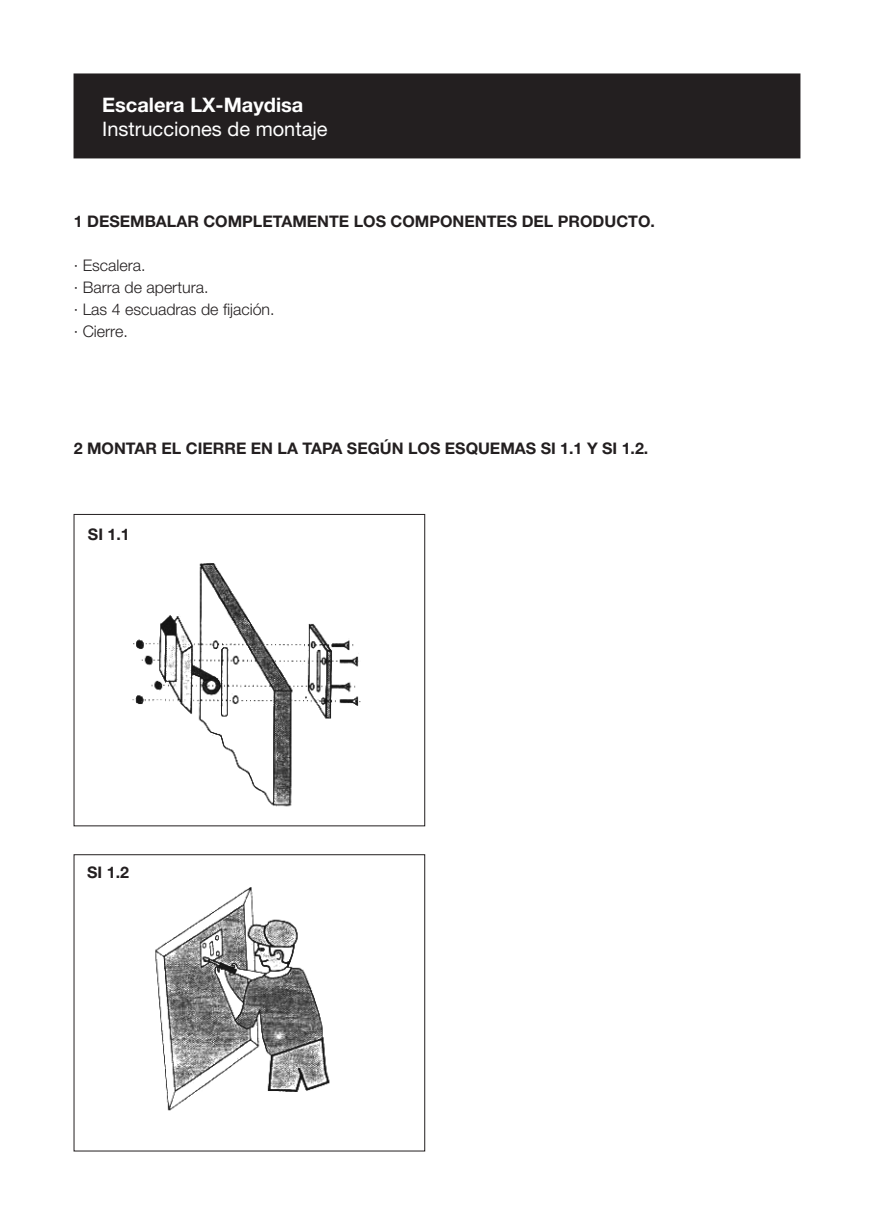
<style>
.page{position:relative;width:874px;height:1225px;background:#fff}
.page>*{position:absolute;margin:0;border:0;box-sizing:border-box;transform-origin:0 0}
.t1{font:20px "Helvetica Neue LT Std";color:#fff}
.t2{font:700 20px "Helvetica Neue LT Std";color:#fff}
.t3{font:700 16px "Helvetica Neue LT Std";color:#231f20}
.t4{font:300 16px/22px "Helvetica Neue LT Std";color:#231f20}
</style>
<div class="page">
<img style="left:132px;top:563px;width:229px;height:244px">
<div style="left:74px;top:514px;width:351px;height:312px;border:1px solid #231f20"></div>
<img style="left:155px;top:887px;width:175px;height:224px">
<div style="left:74px;top:854px;width:351px;height:297px;border:1px solid #231f20"></div>
<div style="left:74px;top:74px;width:725px;height:84px;background:#231f20"></div>
<p class="t2" style="left:102px;top:93px;width:203px">ESCALERA LX-MAYDISA</p>
<p class="t1" style="left:102px;top:117px;width:227px">Instrucciones de montaje</p>
<p class="t3" style="left:74px;top:211px;width:582px">1 DESEMBALAR COMPLETAMENTE LOS COMPONENTES DEL PRODUCTO.</p>
<p class="t4" style="left:74px;top:254px;width:202px">· Escalera.<br>· Barra de apertura.<br>· Las 4 escuadras de fijación. · Cierre.</p>
<p class="t3" style="left:74px;top:438px;width:576px">2 MONTAR EL CIERRE EN LA TAPA SEGÚN LOS ESQUEMAS SI 1.1 Y SI 1.2.</p>
<p class="t3" style="left:88px;top:524px;width:43px">SI 1.1</p>
<p class="t3" style="left:87px;top:862px;width:43px">SI 1.2</p>
</div>
